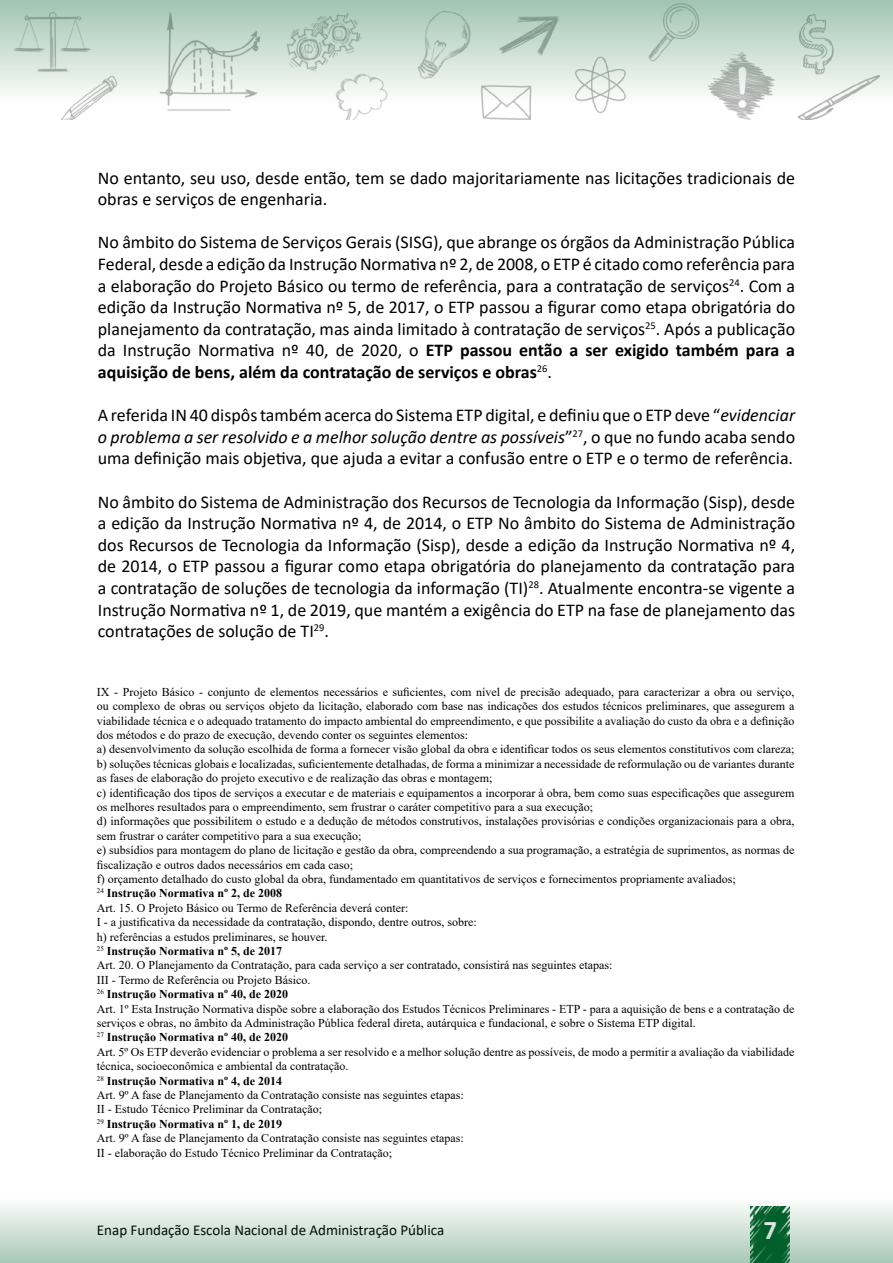
<style>
.page{position:relative;width:893px;height:1263px;background:#fff}
.page>*{position:absolute;margin:0;border:0;box-sizing:border-box;transform-origin:0 0}
.t1{font:700 27px "Calibri";color:#fff}
.t2{font:18px/21.6px "Calibri";color:#000;text-align:justify}
.t3{font:15px "Calibri";color:#000}
.t4{font:12px/14.4px "Times New Roman";color:#000}
.s1{font-weight:700}
.s2{font-style:italic}
</style>
<div class="page">
<svg style="left:0;top:0;width:893px;height:120px"></svg>
<svg style="left:0;top:1205px;width:893px;height:58px"></svg>
<h2 class="t2" style="left:98px;top:166px;width:699px">No entanto, seu uso, desde então, tem se dado majoritariamente nas licitações tradicionais de obras e serviços de engenharia.</h2>
<p class="t2" style="left:98px;top:231px;width:699px">No âmbito do Sistema de Serviços Gerais (SISG), que abrange os órgãos da Administração Pública Federal, desde a edição da Instrução Normativa nº 2, de 2008, o ETP é citado como referência para a elaboração do Projeto Básico ou termo de referência, para a contratação de serviços<sup>24</sup>. Com a edição da Instrução Normativa nº 5, de 2017, o ETP passou a figurar como etapa obrigatória do planejamento da contratação, mas ainda limitado à contratação de serviços<sup>25</sup>. Após a publicação da Instrução Normativa nº 40, de 2020, o <span class="s1">ETP passou então a ser exigido também para a aquisição de bens, além da contratação de serviços e obras</span><sup>26</sup>.</p>
<p class="t2" style="left:98px;top:404px;width:699px">A referida IN 40 dispôs também acerca do Sistema ETP digital, e definiu que o ETP deve “<span class="s2">evidenciar o problema a ser resolvido e a melhor solução dentre as possíveis</span>”<sup>27</sup>, o que no fundo acaba sendo uma definição mais objetiva, que ajuda a evitar a confusão entre o ETP e o termo de referência.</p>
<p class="t2" style="left:98px;top:490px;width:699px">No âmbito do Sistema de Administração dos Recursos de Tecnologia da Informação (Sisp), desde a edição da Instrução Normativa nº 4, de 2014, o ETP No âmbito do Sistema de Administração dos Recursos de Tecnologia da Informação (Sisp), desde a edição da Instrução Normativa nº 4, de 2014, o ETP passou a figurar como etapa obrigatória do planejamento da contratação para a contratação de soluções de tecnologia da informação (TI)<sup>28</sup>. Atualmente encontra-se vigente a Instrução Normativa nº 1, de 2019, que mantém a exigência do ETP na fase de planejamento das contratações de solução de TI<sup>29</sup>.</p>
<p class="t4" style="left:97px;top:684px;width:699px">IX - Projeto Básico - conjunto de elementos necessários e suficientes, com nível de precisão adequado, para caracterizar a obra ou serviço, ou complexo de obras ou serviços objeto da licitação, elaborado com base nas indicações dos estudos técnicos preliminares, que assegurem a viabilidade técnica e o adequado tratamento do impacto ambiental do empreendimento, e que possibilite a avaliação do custo da obra e a definição dos métodos e do prazo de execução, devendo conter os seguintes elementos:<br>a) desenvolvimento da solução escolhida de forma a fornecer visão global da obra e identificar todos os seus elementos constitutivos com clareza; b) soluções técnicas globais e localizadas, suficientemente detalhadas, de forma a minimizar a necessidade de reformulação ou de variantes durante as fases de elaboração do projeto executivo e de realização das obras e montagem;<br>c) identificação dos tipos de serviços a executar e de materiais e equipamentos a incorporar à obra, bem como suas especificações que assegurem os melhores resultados para o empreendimento, sem frustrar o caráter competitivo para a sua execução;<br>d) informações que possibilitem o estudo e a dedução de métodos construtivos, instalações provisórias e condições organizacionais para a obra, sem frustrar o caráter competitivo para a sua execução;<br>e) subsídios para montagem do plano de licitação e gestão da obra, compreendendo a sua programação, a estratégia de suprimentos, as normas de fiscalização e outros dados necessários em cada caso;<br>f) orçamento detalhado do custo global da obra, fundamentado em quantitativos de serviços e fornecimentos propriamente avaliados;<br><sup>24</sup> <span class="s1">Instrução Normativa nº 2, de 2008<br></span>Art. 15. O Projeto Básico ou Termo de Referência deverá conter:<br>I - a justificativa da necessidade da contratação, dispondo, dentre outros, sobre:<br>h) referências a estudos preliminares, se houver.<br><sup>25</sup> <span class="s1">Instrução Normativa nº 5, de 2017<br></span>Art. 20. O Planejamento da Contratação, para cada serviço a ser contratado, consistirá nas seguintes etapas:<br>III - Termo de Referência ou Projeto Básico.<br><sup>26</sup> <span class="s1">Instrução Normativa nº 40, de 2020<br></span>Art. 1º Esta Instrução Normativa dispõe sobre a elaboração dos Estudos Técnicos Preliminares - ETP - para a aquisição de bens e a contratação de serviços e obras, no âmbito da Administração Pública federal direta, autárquica e fundacional, e sobre o Sistema ETP digital.<br><sup>27</sup> <span class="s1">Instrução Normativa nº 40, de 2020<br></span>Art. 5º Os ETP deverão evidenciar o problema a ser resolvido e a melhor solução dentre as possíveis, de modo a permitir a avaliação da viabilidade técnica, socioeconômica e ambiental da contratação.<br><sup>28</sup> <span class="s1">Instrução Normativa nº 4, de 2014<br></span>Art. 9º A fase de Planejamento da Contratação consiste nas seguintes etapas:<br>II - Estudo Técnico Preliminar da Contratação;<br><sup>29</sup> <span class="s1">Instrução Normativa nº 1, de 2019<br></span>Art. 9º A fase de Planejamento da Contratação consiste nas seguintes etapas:<br>II - elaboração do Estudo Técnico Preliminar da Contratação;</p>
<p class="t3" style="left:97px;top:1220px;width:349px">Enap Fundação Escola Nacional de Administração Pública</p>
<h1 class="t1" style="left:763px;top:1210px;width:15px">7</h1>
</div>
